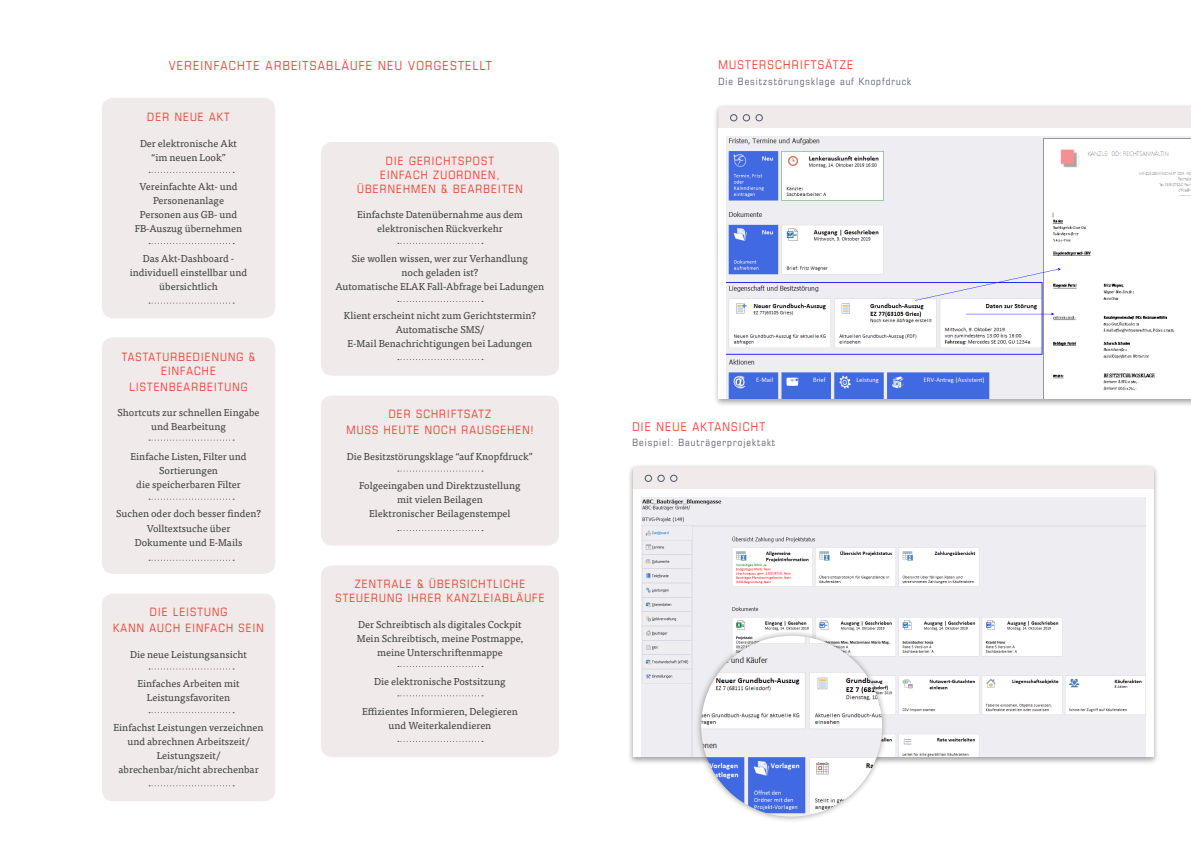
<style>
.page{position:relative;width:1191px;height:842px;background:#fff}
.page>*{position:absolute;margin:0;border:0;box-sizing:border-box;transform-origin:0 0}
.t1{font:condensed 12.5px "Eurostile LT Std";letter-spacing:.1em;color:#ef3e2e}
.t2{font:condensed 12px "Eurostile LT Std";letter-spacing:.1em;color:#ef3e2e}
.t3{font:condensed 11.5px/14px "Eurostile LT Std";letter-spacing:.1em;color:#ef3e2e;text-align:center}
.t4{font:10px/14px "Tisa Pro";color:#3e3e3f;text-align:center}
.t5{font:condensed 10px "Eurostile LT Std";letter-spacing:.1em;color:#5d6172}
</style>
<div class="page">
<div style="left:627px;top:464px;width:532px;height:301px;background:#231f20;opacity:.4"></div>
<div style="left:633px;top:466px;width:520px;height:23px;background:#f0eaea"></div>
<div style="left:633px;top:489px;width:520px;height:268px;background:#fff"></div>
<img style="left:641px;top:497px;width:504px;height:260px">
<div style="left:713px;top:103px;width:478px;height:304px;background:#231f20;opacity:.4"></div>
<div style="left:718px;top:106px;width:473px;height:23px;background:#f0eaea"></div>
<div style="left:718px;top:129px;width:473px;height:270px;background:#fff"></div>
<img style="left:727px;top:137px;width:464px;height:262px">
<div style="left:102px;top:98px;width:173px;height:220px;background:#f0eaea;border-radius:11px"></div>
<div style="left:102px;top:337px;width:173px;height:237px;background:#f0eaea;border-radius:11px"></div>
<div style="left:102px;top:594px;width:173px;height:207px;background:#f0eaea;border-radius:11px"></div>
<svg style="left:149px;top:712px;width:85px;height:1px"></svg>
<svg style="left:149px;top:668px;width:85px;height:1px"></svg>
<svg style="left:149px;top:785px;width:85px;height:1px"></svg>
<svg style="left:149px;top:303px;width:85px;height:1px"></svg>
<svg style="left:149px;top:560px;width:85px;height:1px"></svg>
<svg style="left:149px;top:243px;width:85px;height:1px"></svg>
<svg style="left:149px;top:499px;width:85px;height:1px"></svg>
<svg style="left:149px;top:172px;width:85px;height:1px"></svg>
<svg style="left:149px;top:440px;width:85px;height:1px"></svg>
<div style="left:321px;top:142px;width:238px;height:234px;background:#f0eaea;border-radius:11px"></div>
<svg style="left:398px;top:301px;width:85px;height:1px"></svg>
<svg style="left:398px;top:359px;width:85px;height:1px"></svg>
<svg style="left:398px;top:243px;width:85px;height:1px"></svg>
<div style="left:321px;top:395px;width:238px;height:151px;background:#f0eaea;border-radius:11px"></div>
<div style="left:321px;top:565px;width:238px;height:192px;background:#f0eaea;border-radius:11px"></div>
<svg style="left:398px;top:695px;width:85px;height:1px"></svg>
<svg style="left:398px;top:471px;width:85px;height:1px"></svg>
<svg style="left:398px;top:530px;width:85px;height:1px"></svg>
<svg style="left:398px;top:666px;width:85px;height:1px"></svg>
<svg style="left:398px;top:741px;width:85px;height:1px"></svg>
<div style="left:695px;top:630px;width:193px;height:193px;background:#231f20;opacity:.4"></div>
<img style="left:701px;top:636px;width:181px;height:181px;border-radius:90px">
<p class="t1" style="left:169px;top:58px;width:324px">VEREINFACHTE ARBEITSABLÄUFE NEU VORGESTELLT</p>
<p class="t3" style="left:147px;top:110px;width:84px">DER NEUE AKT</p>
<p class="t4" style="left:140px;top:136px;width:99px">Der elektronische Akt “im neuen Look”</p>
<p class="t4" style="left:135px;top:179px;width:109px">Vereinfachte Akt- und<br>Personenanlage<br>Personen aus GB- und<br>FB-Auszug übernehmen</p>
<p class="t4" style="left:130px;top:251px;width:119px">Das Akt-Dashboard - individuell einstellbar und übersichtlich</p>
<p class="t3" style="left:122px;top:350px;width:135px">TASTATURBEDIENUNG &amp;<br>EINFACHE</p>
<p class="t3" style="left:129px;top:380px;width:120px">LISTENBEARBEITUNG</p>
<p class="t4" style="left:117px;top:405px;width:144px">Shortcuts zur schnellen Eingabe und Bearbeitung</p>
<p class="t4" style="left:131px;top:449px;width:117px">Einfache Listen, Filter und<br>Sortierungen<br>die speicherbaren Filter</p>
<p class="t4" style="left:116px;top:506px;width:146px">Suchen oder doch besser finden?<br>Volltextsuche über<br>Dokumente und E-Mails</p>
<p class="t3" style="left:113px;top:604px;width:152px;line-height:16px">DIE LEISTUNG<br>KANN AUCH EINFACH SEIN</p>
<p class="t4" style="left:130px;top:647px;width:118px">Die neue Leistungsansicht</p>
<p class="t4" style="left:137px;top:676px;width:104px">Einfaches Arbeiten mit<br>Leistungsfavoriten</p>
<p class="t4" style="left:114px;top:720px;width:151px">Einfachst Leistungen verzeichnen und abrechnen Arbeitszeit/<br>Leistungszeit/<br>abrechenbar/nicht abrechenbar</p>
<p class="t3" style="left:357px;top:154px;width:167px">DIE GERICHTSPOST<br>EINFACH ZUORDNEN,<br>ÜBERNEHMEN &amp; BEARBEITEN</p>
<p class="t4" style="left:357px;top:207px;width:167px">Einfachste Datenübernahme aus dem elektronischen Rückverkehr</p>
<p class="t4" style="left:335px;top:251px;width:210px">Sie wollen wissen, wer zur Verhandlung<br>noch geladen ist?<br>Automatische ELAK Fall-Abfrage bei Ladungen</p>
<p class="t4" style="left:344px;top:308px;width:194px">Klient erscheint nicht zum Gerichtstermin?<br>Automatische SMS/<br>E-Mail Benachrichtigungen bei Ladungen</p>
<p class="t3" style="left:346px;top:406px;width:189px;line-height:16px">DER SCHRIFTSATZ<br>MUSS HEUTE NOCH RAUSGEHEN!</p>
<p class="t4" style="left:347px;top:449px;width:187px">Die Besitzstörungsklage “auf Knopfdruck”</p>
<p class="t4" style="left:359px;top:478px;width:163px">Folgeeingaben und Direktzustellung mit vielen Beilagen<br>Elektronischer Beilagenstempel</p>
<p class="t3" style="left:335px;top:577px;width:211px">ZENTRALE &amp; ÜBERSICHTLICHE<br>STEUERUNG IHRER KANZLEIABLÄUFE</p>
<p class="t4" style="left:357px;top:616px;width:168px">Der Schreibtisch als digitales Cockpit<br>Mein Schreibtisch, meine Postmappe, meine Unterschriftenmappe</p>
<p class="t4" style="left:374px;top:674px;width:133px">Die elektronische Postsitzung</p>
<p class="t4" style="left:362px;top:704px;width:157px">Effizientes Informieren, Delegieren und Weiterkalendieren</p>
<p class="t2" style="left:718px;top:58px;width:136px">MUSTERSCHRIFTSÄTZE</p>
<p class="t5" style="left:718px;top:76px;width:194px">Die Besitzstörungsklage auf Knopfdruck</p>
<p class="t2" style="left:632px;top:420px;width:134px">DIE NEUE AKTANSICHT</p>
<p class="t5" style="left:632px;top:436px;width:144px">Beispiel: Bauträgerprojektakt</p>
</div>
